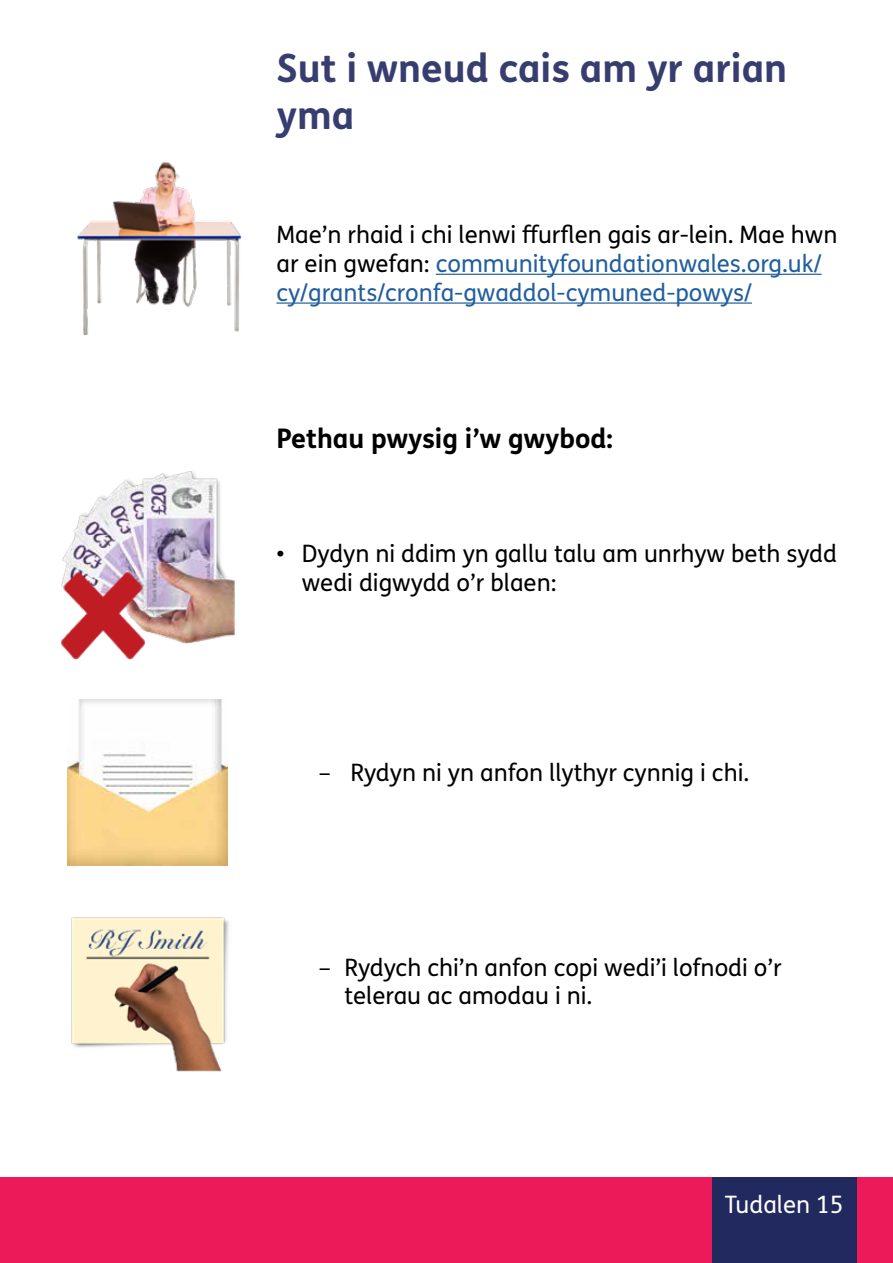
<style>
.page{position:relative;width:893px;height:1263px;background:#fff}
.page>*{position:absolute;margin:0;border:0;box-sizing:border-box;transform-origin:0 0}
.t1{font:700 39px/46.8px "FS Me Pro";color:#373e6f}
.Bodytext{font:700 27px "FS Me Pro";color:#000}
.t2{font:24px/28.8px "FS Me Pro";color:#000}
.Bodytext-2{font:24px/28.8px "FS Me Pro";color:#215e9e}
.t3{font:24px "FS Me Pro";color:#fff}
.s1{color:#000}
</style>
<div class="page">
<div style="left:0;top:1177px;width:893px;height:86px;background:#ed1a59"></div>
<div style="left:712px;top:1177px;width:144px;height:86px;background:#21295f"></div>
<hr style="left:436px;top:274px;width:386px;height:1px;background:#215e9e">
<hr style="left:276px;top:302px;width:476px;height:2px;background:#215e9e">
<img style="left:77px;top:162px;width:165px;height:174px">
<img style="left:68px;top:699px;width:160px;height:166px">
<img style="left:62px;top:471px;width:173px;height:173px">
<img style="left:61px;top:571px;width:87px;height:89px">
<img style="left:71px;top:917px;width:158px;height:155px">
<h2 class="t1" style="left:276px;top:43px;width:512px">Sut i wneud cais am yr arian yma</h2>
<p class="Bodytext-2" style="left:276px;top:220px;width:562px"><span class="s1">Mae’n rhaid i chi lenwi ffurflen gais ar-lein. Mae hwn ar ein gwefan:</span> communityfoundationwales.org.uk/ cy/grants/cronfa-gwaddol-cymuned-powys/</p>
<p class="Bodytext" style="left:276px;top:417px;width:338px">Pethau pwysig i’w gwybod:</p>
<p class="t2" style="left:302px;top:538px;width:537px;text-indent:-26px">• Dydyn ni ddim yn gallu talu am unrhyw beth sydd wedi digwydd o’r blaen:</p>
<p class="t2" style="left:319px;top:758px;width:432px">– Rydyn ni yn anfon llythyr cynnig i chi.</p>
<p class="t2" style="left:344px;top:952px;width:439px;text-indent:-26px">– Rydych chi’n anfon copi wedi’i lofnodi o’r telerau ac amodau i ni.</p>
<p class="t3" style="left:725px;top:1188px;width:120px">Tudalen 15</p>
</div>
